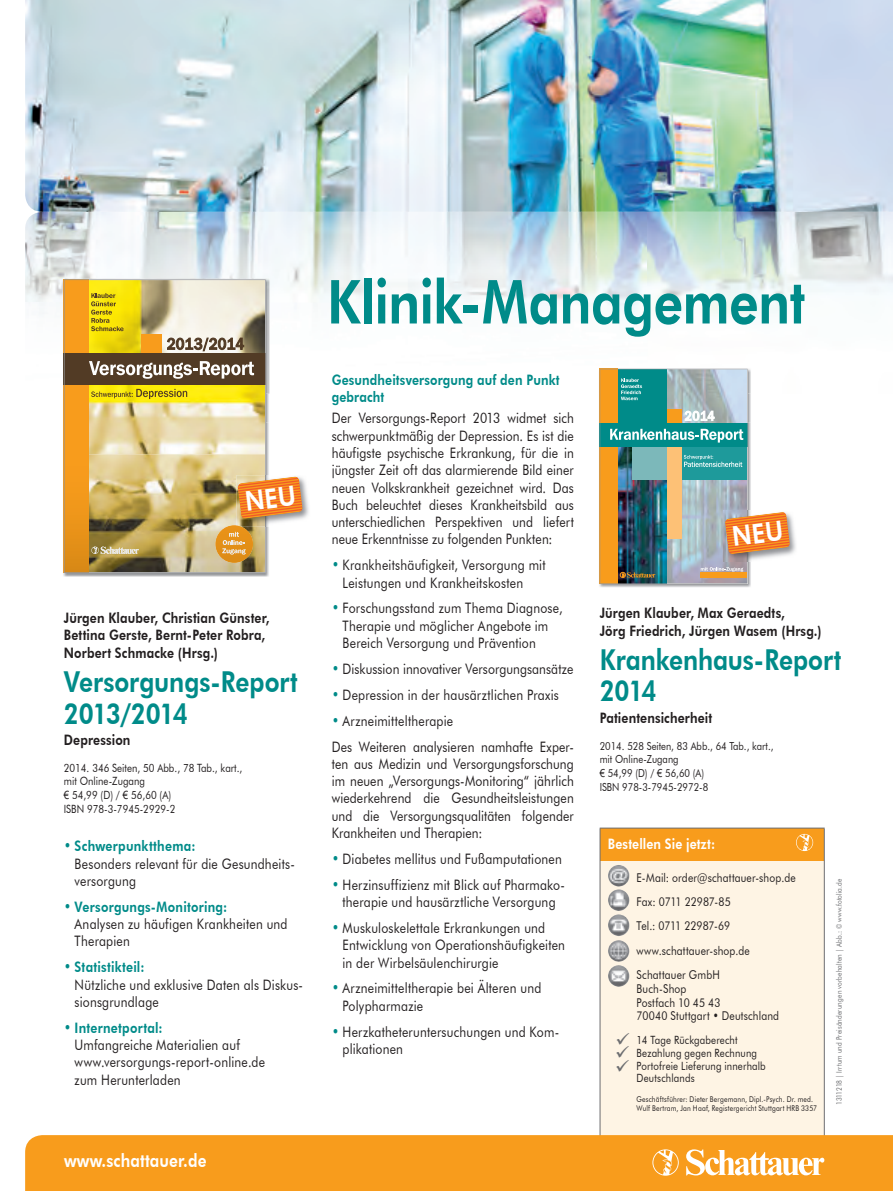
<style>
.page{position:relative;width:893px;height:1191px;background:#fff}
.page>*{position:absolute;margin:0;border:0;box-sizing:border-box;transform-origin:0 0}
.t1{font:800 60.6px "Futura BT";letter-spacing:-.01em;color:#008b89;scale:.85 1}
.t2{font:800 28.8px/31.8px "Futura BT";letter-spacing:-.005em;color:#008b89;scale:.85 1}
.t3{font:18.45px/13px "Wingdings";color:#6c6d70;text-align:justify}
.t4{font:800 18.15px "Futura BT";letter-spacing:.01em;color:#fff;scale:.85 1}
.t5{font:14.4px/17.2px "Futura BT";letter-spacing:.015em;color:#231f20;scale:.85 1}
.t6{font:800 14.4px/17.2px "Futura BT";letter-spacing:.01em;color:#231f20;scale:.85 1}
.t7{font:800 14.4px/16.6px "Futura BT";letter-spacing:.01em;color:#008b89;scale:.85 1}
.t8{font:800 14.4px "Futura BT";letter-spacing:.01em;color:#fff;scale:.85 1}
.t9{font:12.15px/24.5px "Futura BT";letter-spacing:.015em;color:#231f20;scale:.85 1}
.t10{font:11.4px/12.9px "Futura BT";letter-spacing:.01em;color:#231f20;scale:.85 1}
.t11{font:11.1px/13.6px "Futura BT";color:#231f20;scale:.85 1}
.t12{font:7.95px/9.1px "Futura BT";letter-spacing:.025em;color:#231f20;scale:.85 1}
.t13{font:7.65px "Futura BT";letter-spacing:.025em;color:#6c6d70;scale:.85 1}
.s1{font-family:"Arial"}
.s2{font-weight:800;font-size:15.15px;color:#008b89}
.s3{font-weight:800;color:#008b89}
</style>
<div class="page">
<img style="left:25px;top:212px;width:622px;height:90px">
<img style="left:647px;top:212px;width:246px;height:106px">
<img style="left:39px;top:302px;width:6px;height:12px">
<div style="left:601px;top:858px;width:223px;height:304px;background:#fef4e4"></div>
<div style="left:600px;top:828px;width:224px;height:32px;background:#f89c1c"></div>
<img style="left:608px;top:865px;width:21px;height:21px">
<img style="left:608px;top:889px;width:22px;height:22px">
<img style="left:608px;top:914px;width:21px;height:22px">
<img style="left:608px;top:940px;width:21px;height:22px">
<img style="left:608px;top:965px;width:21px;height:21px">
<hr style="left:600px;top:827px;width:225px;height:1px;background:#6c6d70">
<svg style="left:796px;top:834px;width:17px;height:17px"></svg>
<hr style="left:600px;top:828px;width:1px;height:335px;background:#6c6d70">
<hr style="left:824px;top:828px;width:1px;height:335px;background:#6c6d70">
<div style="left:25px;top:1135px;width:868px;height:56px;background:#f89c1c"></div>
<svg style="left:686px;top:1149px;width:138px;height:26px"></svg>
<svg style="left:652px;top:1149px;width:27px;height:26px"></svg>
<img style="left:25px;top:0;width:868px;height:212px">
<svg style="left:64px;top:279px;width:202px;height:82px;background:#ccb56b"></svg>
<img style="left:63px;top:361px;width:733px;height:223px">
<p class="t6" style="left:64px;top:609px;width:244px">Jürgen Klauber, Christian Günster,<br>Bettina Gerste, Bernt-Peter Robra,<br>Norbert Schmacke (Hrsg.)</p>
<p class="t2" style="left:64px;top:665px;width:277px">Versorgungs-Report<br>2013/2014</p>
<p class="t6" style="left:64px;top:731px;width:80px">Depression</p>
<p class="t10" style="left:64px;top:760px;width:212px;line-height:13.6px">2014. 346 Seiten, 50 Abb., 78 Tab., kart., mit Online-Zugang<br><span class="s1">€</span> 54,99 (D) / <span class="s1">€</span> 56,60 (A)<br>ISBN 978-3-7945-2929-2</p>
<p class="t5" style="left:75px;top:837px;width:261px;text-indent:-11px"><span class="s2">•</span> <span class="s3">Schwerpunktthema:<br></span>Besonders relevant für die Gesundheits&shy;versorgung</p>
<p class="t5" style="left:75px;top:898px;width:252px;text-indent:-11px"><span class="s2">•</span> <span class="s3">Versorgungs-Monitoring:<br></span>Analysen zu häufigen Krankheiten und<br>Therapien</p>
<p class="t5" style="left:75px;top:958px;width:270px;text-indent:-11px"><span class="s2">•</span> <span class="s3">Statistikteil:<br></span>Nützliche und exklusive Daten als Diskus&shy;sionsgrundlage</p>
<p class="t5" style="left:75px;top:1019px;width:226px;text-indent:-11px"><span class="s2">•</span> <span class="s3">Internetportal:<br></span>Umfangreiche Materialien auf www.versorgungs-report-online.de zum Herunterladen</p>
<p class="t4" style="left:64px;top:1149px;width:169px">www.schattauer.de</p>
<p class="t1" style="left:327px;top:265px;width:564px">Klinik-Management</p>
<p class="t7" style="left:332px;top:371px;width:270px">Gesundheitsversorgung auf den Punkt gebracht</p>
<p class="t5" style="left:332px;top:409px;width:286px;text-align:justify">Der Versorgungs-Report 2013 widmet sich schwerpunktmäßig der Depression. Es ist die häufigste psychische Erkrankung, für die in jüngster Zeit oft das alarmierende Bild einer neuen Volkskrankheit gezeichnet wird. Das Buch beleuchtet dieses Krankheitsbild aus unterschiedlichen Perspektiven und liefert neue Erkenntnisse zu folgenden Punkten:</p>
<p class="t5" style="left:342px;top:556px;width:240px;text-indent:-11px"><span class="s2">•</span> Krankheitshäufigkeit, Versorgung mit<br>Leistungen und Krankheitskosten</p>
<p class="t5" style="left:342px;top:599px;width:260px;text-indent:-11px"><span class="s2">•</span> Forschungsstand zum Thema Diagnose,<br>Therapie und möglicher Angebote im<br>Bereich Versorgung und Prävention</p>
<p class="t5" style="left:332px;top:660px;width:286px"><span class="s2">•</span> Diskussion innovativer Versorgungsansätze</p>
<p class="t5" style="left:332px;top:686px;width:269px"><span class="s2">•</span> Depression in der hausärztlichen Praxis</p>
<p class="t5" style="left:332px;top:707px;width:286px;line-height:26px"><span class="s2">•</span> Arzneimitteltherapie<br>Des Weiteren analysieren namhafte Exper-</p>
<p class="t5" style="left:332px;top:755px;width:286px;text-align:justify">ten aus Medizin und Versorgungsforschung im neuen „Versorgungs-Monitoring“ jährlich wiederkehrend die Gesundheitsleistungen und die Versorgungsqualitäten folgender Krankheiten und Therapien:</p>
<p class="t5" style="left:332px;top:850px;width:272px"><span class="s2">•</span> Diabetes mellitus und Fußamputationen</p>
<p class="t5" style="left:332px;top:876px;width:276px;text-align:center"><span class="s2">•</span> Herzinsuffizienz mit Blick auf Pharmako&shy;therapie und hausärztliche Versorgung</p>
<p class="t5" style="left:342px;top:919px;width:263px;text-indent:-11px"><span class="s2">•</span> Muskuloskelettale Erkrankungen und<br>Entwicklung von Operationshäufigkeiten in der Wirbelsäulenchirurgie</p>
<p class="t5" style="left:342px;top:979px;width:235px;text-indent:-11px"><span class="s2">•</span> Arzneimitteltherapie bei Älteren und<br>Polypharmazie</p>
<p class="t5" style="left:342px;top:1022px;width:256px;text-indent:-11px"><span class="s2">•</span> Herzkatheteruntersuchungen und Kom&shy;plikationen</p>
<p class="t6" style="left:600px;top:604px;width:263px">Jürgen Klauber, Max Geraedts,<br>Jörg Friedrich, Jürgen Wasem (Hrsg.)</p>
<p class="t2" style="left:600px;top:643px;width:286px">Krankenhaus-Report<br>2014</p>
<p class="t6" style="left:600px;top:709px;width:134px">Patientensicherheit</p>
<p class="t11" style="left:600px;top:738px;width:206px">2014. 528 Seiten, 83 Abb., 64 Tab., kart., mit Online-Zugang<br><span class="s1">€</span> 54,99 (D) / <span class="s1">€</span> 56,60 (A)<br>ISBN 978-3-7945-2972-8</p>
<p class="t8" style="left:608px;top:834px;width:128px">Bestellen Sie jetzt:</p>
<p class="t9" style="left:637px;top:865px;width:189px">E-Mail: order@schattauer-shop.de<br>Fax: 0711 22987-85<br>Tel.: 0711 22987-69 www.schattauer-shop.de<br>Schattauer GmbH</p>
<p class="t9" style="left:637px;top:981px;width:169px;line-height:13.6px">Buch-Shop<br>Postfach 10 45 43<br>70040 Stuttgart • Deutschland</p>
<p class="t10" style="left:637px;top:1033px;width:154px">14 Tage Rückgaberecht<br>Bezahlung gegen Rechnung<br>Portofreie Lieferung innerhalb<br>Deutschlands</p>
<p class="t12" style="left:637px;top:1094px;width:214px">Geschäftsführer: Dieter Bergemann, Dipl.-Psych. Dr. med.<br>Wulf Bertram, Jan Haaf, Registergericht Stuttgart HRB 3357</p>
<p class="t13" style="left:834px;top:1105px;width:268px;rotate:-90deg">1311218 | Irrtum und Preisänderungen vorbehalten | Abb.: © www.fotolia.de</p>
<p class="t3" style="left:615px;top:1034px;width:16px">✓ ✓ ✓</p>
</div>
